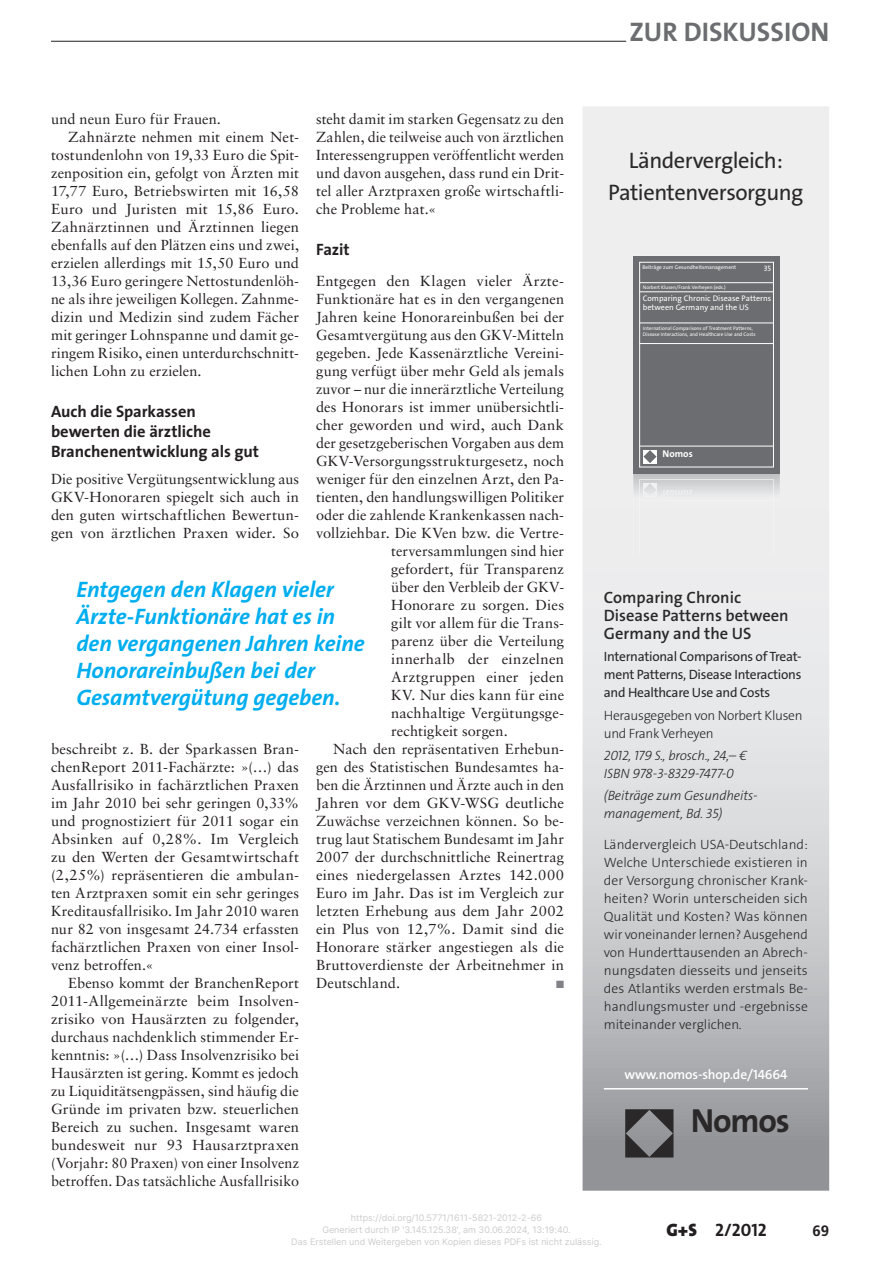
<style>
.page{position:relative;width:893px;height:1263px;background:#fff}
.page>*{position:absolute;margin:0;border:0;box-sizing:border-box;transform-origin:0 0}
.t1{font:700 33.6px "The Sans Os F";letter-spacing:-.035em;color:#2a2829}
.t2{font:27px "The Sans Bold Caps";color:#6c6d70}
.t3{font:italic 700 22.5px/27px "The Sans";letter-spacing:-.005em;color:#00aeef}
.t4{font:22.5px/31.5px "The Sans Os F";letter-spacing:-.02em;color:#2a2829;text-align:center}
.t5{font:700 18px "The Sans Nomos Zwei";color:#231f20}
.t6{font:700 16.5px/19.8px "The Sans";letter-spacing:-.005em;color:#231f20}
.t7{font:600 16.5px/18px "The Sans Os F";color:#2a2829}
.t8{font:700 15px "Frutiger LT";color:#231f20}
.t9{font:14.55px/18px "Sabon LT";letter-spacing:.005em;color:#231f20;text-align:justify}
.t10{font:300 13.5px/18px "The Sans Os F";letter-spacing:-.015em;color:#2a2829}
.t11{font:13.5px/18px "The Sans Os F";letter-spacing:-.02em;color:#2a2829;text-align:justify}
.t12{font:italic 300 13.5px/18px "The Sans Os F";letter-spacing:-.01em;color:#2a2829}
.t13{font:600 13.5px "The Sans Os F";letter-spacing:-.01em;color:#fff}
.t14{font:10.5px "Zapf Dingbats";color:#808285}
.t15{font:700 9.75px "The Sans Os F";color:#fff}
.t16{font:9px/12px "Inter";color:#ccc;text-align:center}
.t17{font:8.1px/9.8px "The Sans Os F";color:#fff}
.t18{font:7.8px "The Sans Os F";color:#fff}
.t19{font:5.4px "The Sans Os F";color:#fff}
.t20{font:5.1px/6.4px "The Sans Os F";color:#fff}
.s1{font-family:"The Sans";font-weight:900}
</style>
<div class="page">
<hr style="left:51px;top:41px;width:778px;height:1px;background:#231f20">
<hr style="left:626px;top:40px;width:203px;height:3px;background:#fff">
<svg style="left:583px;top:106px;width:246px;height:1085px;background:#d6d7d8"></svg>
<hr style="left:604px;top:1088px;width:204px;height:1px;background:#fff">
<svg style="left:625px;top:1109px;width:48px;height:48px;background:#5e5e60"></svg>
<img style="left:634px;top:474px;width:146px;height:80px">
<img style="left:633px;top:473px;width:1px;height:81px">
<svg style="left:633px;top:256px;width:147px;height:218px;background:#727376"></svg>
<img style="left:639px;top:479px;width:135px;height:75px">
<img style="left:639px;top:500px;width:135px;height:1px">
<img style="left:663px;top:490px;width:29px;height:7px">
<img style="left:643px;top:483px;width:14px;height:14px">
<svg style="left:643px;top:483px;width:13px;height:13px"></svg>
<p class="t9" style="left:51px;top:110px;width:171px">und neun Euro für Frauen.</p>
<p class="t9" style="left:68px;top:128px;width:233px">Zahnärzte nehmen mit einem Net-</p>
<p class="t9" style="left:51px;top:146px;width:250px">tostundenlohn von 19,33 Euro die Spit-</p>
<p class="t9" style="left:51px;top:164px;width:249px">zenposition ein, gefolgt von Ärzten mit</p>
<p class="t9" style="left:51px;top:182px;width:250px">17,77 Euro, Betriebswirten mit 16,58</p>
<p class="t9" style="left:51px;top:200px;width:249px">Euro und Juristen mit 15,86 Euro.</p>
<p class="t9" style="left:51px;top:218px;width:250px">Zahnärztinnen und Ärztinnen liegen</p>
<p class="t9" style="left:51px;top:236px;width:250px">ebenfalls auf den Plätzen eins und zwei,</p>
<p class="t9" style="left:51px;top:254px;width:250px">erzielen allerdings mit 15,50 Euro und</p>
<p class="t9" style="left:51px;top:272px;width:250px">13,36 Euro geringere Nettostundenlöh-</p>
<p class="t9" style="left:51px;top:290px;width:250px">ne als ihre jeweiligen Kollegen. Zahnme-</p>
<p class="t9" style="left:51px;top:308px;width:249px">dizin und Medizin sind zudem Fächer</p>
<p class="t9" style="left:51px;top:326px;width:250px">mit geringer Lohnspanne und damit ge-</p>
<p class="t9" style="left:51px;top:344px;width:250px">ringem Risiko, einen unterdurchschnitt-</p>
<p class="t9" style="left:51px;top:362px;width:152px">lichen Lohn zu erzielen.</p>
<p class="t6" style="left:51px;top:402px;width:210px">Auch die Sparkassen bewerten die ärztliche<br>Branchenentwicklung als gut</p>
<p class="t9" style="left:51px;top:470px;width:250px">Die positive Vergütungsentwicklung aus GKV-Honoraren spiegelt sich auch in den guten wirtschaftlichen Bewertun&shy;gen von ärztlichen Praxen wider. So</p>
<p class="t9" style="left:316px;top:110px;width:250px">steht damit im starken Gegensatz zu den Zahlen, die teilweise auch von ärztlichen Interessengruppen veröffentlicht werden und davon ausgehen, dass rund ein Drit&shy;tel aller Arztpraxen große wirtschaftli&shy;che Probleme hat.«</p>
<p class="t6" style="left:316px;top:240px;width:35px">Fazit</p>
<p class="t9" style="left:316px;top:272px;width:250px">Entgegen den Klagen vieler Ärzte-</p>
<p class="t9" style="left:316px;top:290px;width:250px">Funktionäre hat es in den vergangenen</p>
<p class="t9" style="left:316px;top:308px;width:250px">Jahren keine Honorareinbußen bei der</p>
<p class="t9" style="left:316px;top:326px;width:250px">Gesamtvergütung aus den GKV-Mitteln</p>
<p class="t9" style="left:316px;top:344px;width:250px">gegeben. Jede Kassenärztliche Vereini-</p>
<p class="t9" style="left:316px;top:362px;width:250px">gung verfügt über mehr Geld als jemals</p>
<p class="t9" style="left:316px;top:380px;width:249px">zuvor – nur die innerärztliche Verteilung</p>
<p class="t9" style="left:316px;top:398px;width:250px">des Honorars ist immer unübersichtli-</p>
<p class="t9" style="left:316px;top:416px;width:249px">cher geworden und wird, auch Dank</p>
<p class="t9" style="left:316px;top:434px;width:250px">der gesetzgeberischen Vorgaben aus dem</p>
<p class="t9" style="left:316px;top:452px;width:249px">GKV-Versorgungsstrukturgesetz, noch</p>
<p class="t9" style="left:316px;top:470px;width:250px">weniger für den einzelnen Arzt, den Pa-</p>
<p class="t9" style="left:316px;top:488px;width:249px">tienten, den handlungswilligen Politiker</p>
<p class="t9" style="left:316px;top:506px;width:250px">oder die zahlende Krankenkassen nach-</p>
<p class="t9" style="left:316px;top:524px;width:250px">vollziehbar. Die KVen bzw. die Vertre-</p>
<p class="t9" style="left:391px;top:542px;width:174px">terversammlungen sind hier</p>
<p class="t9" style="left:391px;top:560px;width:174px">gefordert, für Transparenz</p>
<p class="t9" style="left:391px;top:578px;width:174px">über den Verbleib der GKV-</p>
<p class="t9" style="left:391px;top:596px;width:174px">Honorare zu sorgen. Dies</p>
<p class="t9" style="left:391px;top:614px;width:174px">gilt vor allem für die Trans-</p>
<p class="t9" style="left:391px;top:632px;width:174px">parenz über die Verteilung</p>
<p class="t9" style="left:391px;top:650px;width:174px">innerhalb der einzelnen</p>
<p class="t9" style="left:391px;top:668px;width:174px">Arztgruppen einer jeden</p>
<p class="t9" style="left:391px;top:686px;width:174px">KV. Nur dies kann für eine</p>
<p class="t9" style="left:391px;top:704px;width:174px">nachhaltige Vergütungsge-</p>
<p class="t9" style="left:391px;top:722px;width:118px">rechtigkeit sorgen.</p>
<p class="t9" style="left:333px;top:740px;width:233px">Nach den repräsentativen Erhebun-</p>
<p class="t9" style="left:316px;top:758px;width:250px">gen des Statistischen Bundesamtes ha-</p>
<p class="t9" style="left:316px;top:776px;width:249px">ben die Ärztinnen und Ärzte auch in den</p>
<p class="t9" style="left:316px;top:794px;width:250px">Jahren vor dem GKV-WSG deutliche</p>
<p class="t9" style="left:316px;top:812px;width:250px">Zuwächse verzeichnen können. So be-</p>
<p class="t9" style="left:316px;top:830px;width:250px">trug laut Statischem Bundesamt im Jahr</p>
<p class="t9" style="left:316px;top:848px;width:249px">2007 der durchschnittliche Reinertrag</p>
<p class="t9" style="left:316px;top:866px;width:250px">eines niedergelassen Arztes 142.000</p>
<p class="t9" style="left:316px;top:884px;width:250px">Euro im Jahr. Das ist im Vergleich zur</p>
<p class="t9" style="left:316px;top:902px;width:249px">letzten Erhebung aus dem Jahr 2002</p>
<p class="t9" style="left:316px;top:920px;width:250px">ein Plus von 12,7%. Damit sind die</p>
<p class="t9" style="left:316px;top:938px;width:250px">Honorare stärker angestiegen als die</p>
<p class="t9" style="left:316px;top:956px;width:250px">Bruttoverdienste der Arbeitnehmer in</p>
<p class="t9" style="left:316px;top:974px;width:85px">Deutschland.</p>
<p class="t14" style="left:556px;top:980px;width:9px">■</p>
<h3 class="t3" style="left:77px;top:576px;width:290px">Entgegen den Klagen vieler<br>Ärzte-Funktionäre hat es in den vergangenen Jahren keine<br>Honorareinbußen bei der<br>Gesamtvergütung gegeben.</h3>
<p class="t9" style="left:51px;top:740px;width:250px">beschreibt z. B. der Sparkassen Bran&shy;chenReport 2011-Fachärzte: »(…) das Ausfallrisiko in fachärztlichen Praxen im Jahr 2010 bei sehr geringen 0,33% und prognostiziert für 2011 sogar ein Absinken auf 0,28%. Im Vergleich zu den Werten der Gesamtwirtschaft (2,25%) repräsentieren die ambulan&shy;ten Arztpraxen somit ein sehr geringes Kreditausfallrisiko. Im Jahr 2010 waren nur 82 von insgesamt 24.734 erfassten fachärztlichen Praxen von einer Insol&shy;venz betroffen.«</p>
<p class="t9" style="left:51px;top:974px;width:250px;text-indent:17px">Ebenso kommt der BranchenReport 2011-Allgemeinärzte beim Insolven&shy;zrisiko von Hausärzten zu folgender, durchaus nachdenklich stimmender Er&shy;kenntnis: »(…) Dass Insolvenzrisiko bei Hausärzten ist gering. Kommt es jedoch zu Liquiditätsengpässen, sind häufig die Gründe im privaten bzw. steuerlichen Bereich zu suchen. Insgesamt waren bundesweit nur 93 Hausarztpraxen (Vorjahr: 80 Praxen) von einer Insolvenz betroffen. Das tatsächliche Ausfallrisiko</p>
<h2 class="t2" style="left:630px;top:15px;width:201px">ZUR DISKUSSION</h2>
<h3 class="t4" style="left:608px;top:145px;width:197px">Ländervergleich:<br>Patientenversorgung</h3>
<p class="t19" style="left:642px;top:264px;width:95px">Beiträge zum Gesundheitsmanagement</p>
<p class="t18" style="left:764px;top:263px;width:9px">35</p>
<p class="t20" style="left:643px;top:284px;width:84px">Norbert Klusen/Frank Verheyen (eds.)</p>
<p class="t20" style="left:643px;top:325px;width:114px">International Comparisons of Treatment Patterns,<br>Disease Interactions, and Healthcare Use and Costs</p>
<p class="t17" style="left:643px;top:293px;width:130px">Comparing Chronic Disease Patterns between Germany and the US</p>
<p class="t15" style="left:662px;top:447px;width:32px">Nomos</p>
<p class="t7" style="left:604px;top:589px;width:186px">Comparing Chronic<br>Disease Patterns between<br>Germany and the US</p>
<p class="t11" style="left:604px;top:648px;width:199px">International Comparisons of Treat&shy;ment Patterns, Disease Interactions and Healthcare Use and Costs</p>
<p class="t10" style="left:604px;top:706px;width:200px">Herausgegeben von Norbert Klusen und Frank Verheyen</p>
<p class="t12" style="left:604px;top:747px;width:145px">2012, 179 S., brosch., 24,– €<br>ISBN 978-3-8329-7477-0</p>
<p class="t12" style="left:604px;top:787px;width:155px">(Beiträge zum Gesundheits&shy;management, Bd. 35)</p>
<p class="t10" style="left:604px;top:835px;width:206px;text-align:justify">Ländervergleich USA-Deutschland:<br>Welche Unterschiede existieren in der Versorgung chronischer Krank&shy;heiten? Worin unterscheiden sich Qualität und Kosten? Was können wir voneinander lernen? Ausgehend von Hunderttausenden an Abrech&shy;nungsdaten diesseits und jenseits des Atlantiks werden erstmals Be&shy;handlungsmuster und -ergebnisse miteinander verglichen.</p>
<p class="t13" style="left:624px;top:1065px;width:165px">www.nomos-shop.de/14664</p>
<h1 class="t1" style="left:691px;top:1099px;width:100px">Nomos</h1>
<p class="t16" style="left:291px;top:1212px;width:312px">https://doi.org/10.5771/1611-5821-2012-2-66<br>Generiert durch IP '3.145.125.38', am 30.06.2024, 13:19:40.<br>Das Erstellen und Weitergeben von Kopien dieses PDFs ist nicht zulässig.</p>
<p class="t5" style="left:666px;top:1215px;width:102px"><span class="s1">G+S</span> 2/2012</p>
<p class="t8" style="left:812px;top:1222px;width:18px">69</p>
</div>
